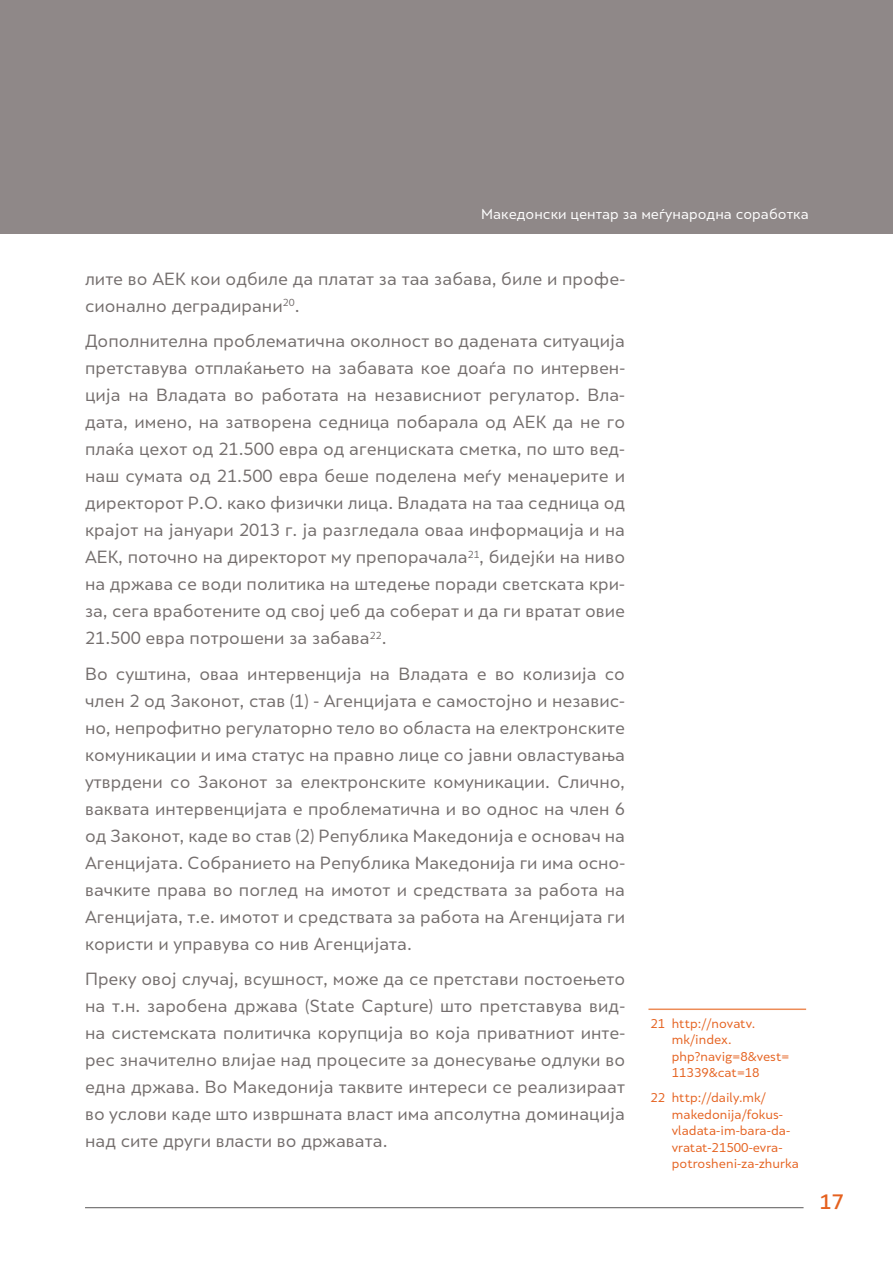
<style>
.page{position:relative;width:893px;height:1263px;background:#fff}
.page>*{position:absolute;margin:0;border:0;box-sizing:border-box;transform-origin:0 0}
.t1{font:500 19.5px "Skola Sans";color:#e56220}
.t2{font:16.5px/27px "Skola Sans";color:#746e6d;text-align:justify}
.t3{font:13.5px "Skola Sans";color:#fff}
.t4{font:12px/16.5px "Skola Sans";color:#e56220}
</style>
<div class="page">
<hr style="left:85px;top:1207px;width:718px;height:1px;background:#5a5858">
<div style="left:0;top:0;width:893px;height:234px;background:#8f8888"></div>
<hr style="left:648px;top:1008px;width:158px;height:2px;background:#ed8c57">
<p class="t3" style="left:481px;top:206px;width:329px">Македонски центар за меѓународна соработка</p>
<p class="t2" style="left:85px;top:265px;width:542px">лите во АЕК кои одбиле да платат за таа забава, биле и профе&shy;сионално деградирани<sup>20</sup>.</p>
<p class="t2" style="left:85px;top:327px;width:542px">Дополнителна проблематична околност во дадената ситуација претставува отплаќањето на забавата кое доаѓа по интервен&shy;ција на Владата во работата на независниот регулатор. Вла&shy;дата, имено, на затворена седница побарала од АЕК да не го плаќа цехот од 21.500 евра од агенциската сметка, по што вед&shy;наш сумата од 21.500 евра беше поделена меѓу менаџерите и директорот Р.О. како физички лица. Владата на таа седница од крајот на јануари 2013 г. ја разгледала оваа информација и на АЕК, поточно на директорот му препорачала<sup>21</sup>, бидејќи на ниво на држава се води политика на штедење поради светската кри&shy;за, сега вработените од свој џеб да соберат и да ги вратат овие 21.500 евра потрошени за забава<sup>22</sup>.</p>
<p class="t2" style="left:85px;top:660px;width:542px">Во суштина, оваа интервенција на Владата е во колизија со член 2 од Законот, став (1) - Агенцијата е самостојно и независ&shy;но, непрофитно регулаторно тело во областа на електронските комуникации и има статус на правно лице со јавни овластувања утврдени со Законот за електронските комуникации. Слично, ваквата интервенцијата е проблематична и во однос на член 6 од Законот, каде во став (2) Република Македонија е основач на Агенцијата. Собранието на Република Македонија ги има осно&shy;вачките права во поглед на имотот и средствата за работа на Агенцијата, т.е. имотот и средствата за работа на Агенцијата ги користи и управува со нив Агенцијата.</p>
<p class="t2" style="left:85px;top:965px;width:542px">Преку овој случај, всушност, може да се претстави постоењето на т.н. заробена држава (State Capture) што претставува вид&shy;на системската политичка корупција во коja приватниот инте&shy;рес значително влијаe над процесите за донесување одлуки во една држава. Во Македонија таквите интереси се реализираат во услови каде што извршната власт има апсолутна доминација над сите други власти во државата.</p>
<p class="t4" style="left:672px;top:1015px;width:119px;text-indent:-21px">21 http://novatv. mk/index. php?navig=8&amp;vest=<br>11339&amp;cat=18</p>
<p class="t4" style="left:672px;top:1089px;width:129px;text-indent:-21px">22 http://daily.mk/ makedonija/fokus&shy;vladata-im-bara-da&shy;vratat-21500-evra&shy;potrosheni-za-zhurka</p>
<p class="t1" style="left:819px;top:1190px;width:26px">17</p>
</div>
